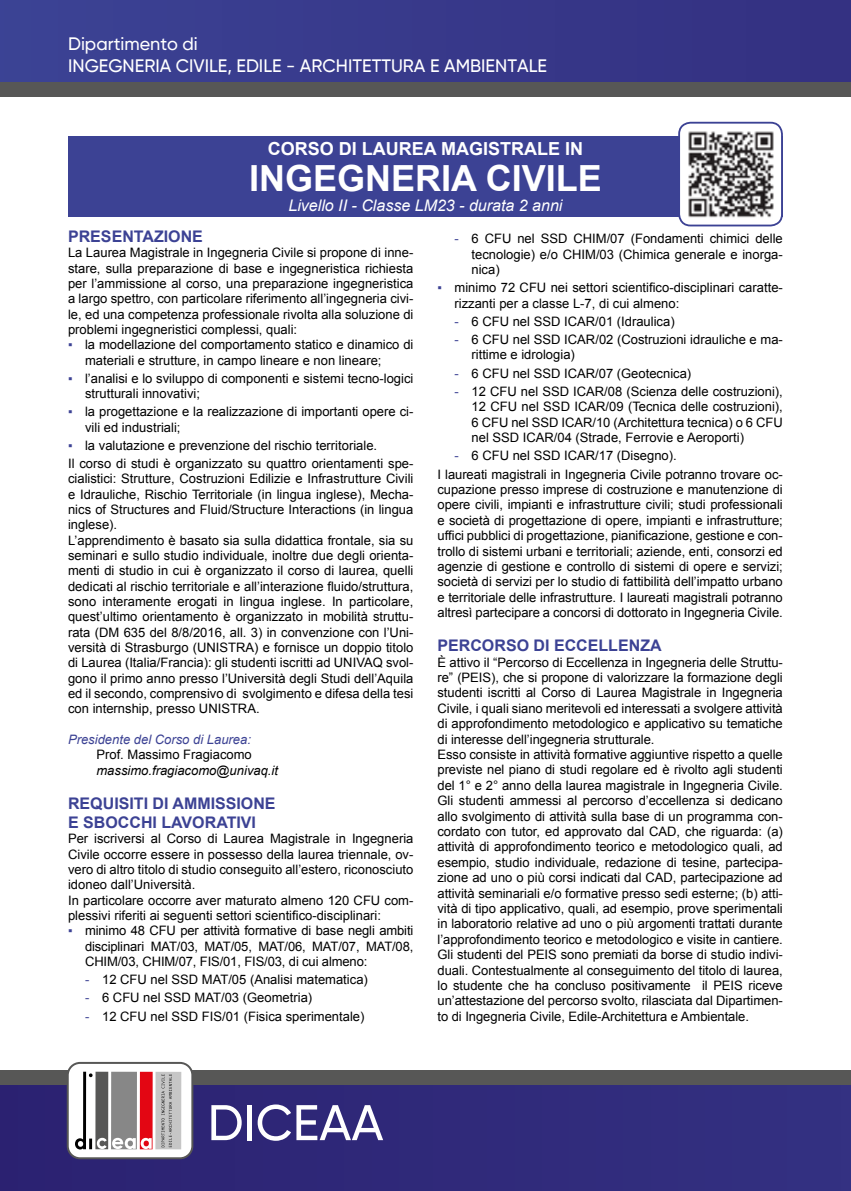
<style>
.page{position:relative;width:851px;height:1191px;background:#fff}
.page>*{position:absolute;margin:0;border:0;box-sizing:border-box;transform-origin:0 0}
.t1{font:500 50px "Gilroy";color:#fff}
.t2{font:700 36px "Arial";color:#fff}
.t3{font:500 18px/21.6px "Gilroy";color:#fff}
.t4{font:700 18px "Arial";color:#fff}
.t5{font:700 16px/19.6px "Arial";color:#3c4294}
.t6{font:italic 16px "Arial";color:#fff}
.t7{font:13px/15.4px "Arial";color:#000}
.t8{font:italic 13px "Arial";color:#000}
.t9{font:italic 13px "Arial";color:#3c4294}
.s1{color:#3c4294}
</style>
<div class="page">
<div style="left:0;top:1070px;width:850px;height:121px;background:#302a7a"></div>
<div style="left:0;top:1070px;width:850px;height:14px;background:#575756"></div>
<div style="left:0;top:0;width:850px;height:96px;background:#38398a"></div>
<div style="left:0;top:82px;width:850px;height:14px;background:#575756"></div>
<svg style="left:67px;top:1062px;width:126px;height:97px;background:#c1b1b2"></svg>
<div style="left:68px;top:136px;width:714px;height:25px;background:#3c4294"></div>
<div style="left:68px;top:159px;width:714px;height:43px;background:#3c4294"></div>
<div style="left:68px;top:193px;width:714px;height:24px;background:#3c4294"></div>
<img style="left:681px;top:124px;width:100px;height:101px">
<div style="left:678px;top:122px;width:104px;height:104px;border:2px solid #3c4294;border-radius:11px"></div>
<h3 class="t3" style="left:68px;top:33px;width:480px">Dipartimento di<br>INGEGNERIA CIVILE, EDILE - ARCHITETTURA E AMBIENTALE</h3>
<h3 class="t4" style="left:268px;top:137px;width:317px">CORSO DI LAUREA MAGISTRALE IN</h3>
<h2 class="t2" style="left:249px;top:155px;width:354px">INGEGNERIA CIVILE</h2>
<p class="t6" style="left:288px;top:195px;width:275px">Livello II - Classe LM23 - durata 2 anni</p>
<p class="t5" style="left:68px;top:227px;width:136px">PRESENTAZIONE</p>
<p class="t7" style="left:68px;top:245px;width:347px;text-align:justify">La Laurea Magistrale in Ingegneria Civile si propone di inne&shy;stare, sulla preparazione di base e ingegneristica richiesta per l’ammissione al corso, una preparazione ingegneristica a largo spettro, con particolare riferimento all’ingegneria civi&shy;le, ed una competenza professionale rivolta alla soluzione di problemi ingegneristici complessi, quali:</p>
<p class="t7" style="left:85px;top:337px;width:330px;text-indent:-17px"><span class="s1">▪</span> la modellazione del comportamento statico e dinamico di materiali e strutture, in campo lineare e non lineare;</p>
<p class="t7" style="left:85px;top:371px;width:330px;text-indent:-17px"><span class="s1">▪</span> l’analisi e lo sviluppo di componenti e sistemi tecno-logici strutturali innovativi;</p>
<p class="t7" style="left:85px;top:404px;width:330px;text-indent:-17px"><span class="s1">▪</span> la progettazione e la realizzazione di importanti opere ci&shy;vili ed industriali;</p>
<p class="t7" style="left:68px;top:436px;width:347px;line-height:18.2px"><span class="s1">▪</span> la valutazione e prevenzione del rischio territoriale.<br>Il corso di studi è organizzato su quattro orientamenti spe-</p>
<p class="t7" style="left:68px;top:471px;width:347px">cialistici: Strutture, Costruzioni Edilizie e Infrastrutture Civili e Idrauliche, Rischio Territoriale (in lingua inglese), Mecha&shy;nics of Structures and Fluid/Structure Interactions (in lingua inglese).<br>L’apprendimento è basato sia sulla didattica frontale, sia su seminari e sullo studio individuale, inoltre due degli orienta&shy;menti di studio in cui è organizzato il corso di laurea, quelli dedicati al rischio territoriale e all’interazione fluido/struttura, sono interamente erogati in lingua inglese. In particolare, quest’ultimo orientamento è organizzato in mobilità struttu&shy;rata (DM 635 del 8/8/2016, all. 3) in convenzione con l’Uni&shy;versità di Strasburgo (UNISTRA) e fornisce un doppio titolo di Laurea (Italia/Francia): gli studenti iscritti ad UNIVAQ svol&shy;gono il primo anno presso l’Università degli Studi dell’Aquila ed il secondo, comprensivo di svolgimento e difesa della tesi con internship, presso UNISTRA.</p>
<p class="t9" style="left:68px;top:731px;width:184px">Presidente del Corso di Laurea:</p>
<p class="t7" style="left:96px;top:747px;width:157px">Prof. Massimo Fragiacomo</p>
<p class="t8" style="left:96px;top:761px;width:183px">massimo.fragiacomo@univaq.it</p>
<p class="t5" style="left:68px;top:793px;width:209px">REQUISITI DI AMMISSIONE<br>E SBOCCHI LAVORATIVI</p>
<p class="t7" style="left:68px;top:831px;width:347px">Per iscriversi al Corso di Laurea Magistrale in Ingegneria Civile occorre essere in possesso della laurea triennale, ov&shy;vero di altro titolo di studio conseguito all’estero, riconosciuto idoneo dall’Università.<br>In particolare occorre aver maturato almeno 120 CFU com&shy;plessivi riferiti ai seguenti settori scientifico-disciplinari:</p>
<p class="t7" style="left:85px;top:923px;width:330px;text-align:justify;text-indent:-17px"><span class="s1">▪</span> minimo 48 CFU per attività formative di base negli ambiti disciplinari MAT/03, MAT/05, MAT/06, MAT/07, MAT/08, CHIM/03, CHIM/07, FIS/01, FIS/03, di cui almeno:</p>
<p class="t7" style="left:85px;top:972px;width:284px"><span class="s1">-</span> 12 CFU nel SSD MAT/05 (Analisi matematica)</p>
<p class="t7" style="left:85px;top:990px;width:228px"><span class="s1">-</span> 6 CFU nel SSD MAT/03 (Geometria)</p>
<p class="t7" style="left:85px;top:1008px;width:281px"><span class="s1">-</span> 12 CFU nel SSD FIS/01 (Fisica sperimentale)</p>
<p class="t7" style="left:471px;top:231px;width:313px;text-align:justify;text-indent:-17px"><span class="s1">-</span> 6 CFU nel SSD CHIM/07 (Fondamenti chimici delle tecnologie) e/o CHIM/03 (Chimica generale e inorga&shy;nica)</p>
<p class="t7" style="left:454px;top:280px;width:330px;text-indent:-17px"><span class="s1">▪</span> minimo 72 CFU nei settori scientifico-disciplinari caratte&shy;rizzanti per a classe L-7, di cui almeno:</p>
<p class="t7" style="left:454px;top:314px;width:221px"><span class="s1">-</span> 6 CFU nel SSD ICAR/01 (Idraulica)</p>
<p class="t7" style="left:471px;top:332px;width:313px;text-indent:-17px"><span class="s1">-</span> 6 CFU nel SSD ICAR/02 (Costruzioni idrauliche e ma&shy;rittime e idrologia)</p>
<p class="t7" style="left:454px;top:365px;width:238px"><span class="s1">-</span> 6 CFU nel SSD ICAR/07 (Geotecnica)</p>
<p class="t7" style="left:471px;top:384px;width:313px;text-align:justify;text-indent:-17px"><span class="s1">-</span> 12 CFU nel SSD ICAR/08 (Scienza delle costruzioni), 12 CFU nel SSD ICAR/09 (Tecnica delle costruzioni), 6 CFU nel SSD ICAR/10 (Architettura tecnica) o 6 CFU nel SSD ICAR/04 (Strade, Ferrovie e Aeroporti)</p>
<p class="t7" style="left:437px;top:447px;width:347px;line-height:18.2px;text-indent:17px"><span class="s1">-</span> 6 CFU nel SSD ICAR/17 (Disegno).<br>I laureati magistrali in Ingegneria Civile potranno trovare oc-</p>
<p class="t7" style="left:437px;top:482px;width:347px;text-align:justify">cupazione presso imprese di costruzione e manutenzione di opere civili, impianti e infrastrutture civili; studi professionali e società di progettazione di opere, impianti e infrastrutture; uffici pubblici di progettazione, pianificazione, gestione e con&shy;trollo di sistemi urbani e territoriali; aziende, enti, consorzi ed agenzie di gestione e controllo di sistemi di opere e servizi; società di servizi per lo studio di fattibilità dell’impatto urbano e territoriale delle infrastrutture. I laureati magistrali potranno altresì partecipare a concorsi di dottorato in Ingegneria Civile.</p>
<p class="t5" style="left:437px;top:636px;width:226px">PERCORSO DI ECCELLENZA</p>
<p class="t7" style="left:437px;top:654px;width:347px">È attivo il “Percorso di Eccellenza in Ingegneria delle Struttu&shy;re” (PEIS), che si propone di valorizzare la formazione degli studenti iscritti al Corso di Laurea Magistrale in Ingegneria Civile, i quali siano meritevoli ed interessati a svolgere attività di approfondimento metodologico e applicativo su tematiche di interesse dell’ingegneria strutturale.<br>Esso consiste in attività formative aggiuntive rispetto a quelle previste nel piano di studi regolare ed è rivolto agli studenti del 1° e 2° anno della laurea magistrale in Ingegneria Civile.<br>Gli studenti ammessi al percorso d’eccellenza si dedicano allo svolgimento di attività sulla base di un programma con&shy;cordato con tutor, ed approvato dal CAD, che riguarda: (a) attività di approfondimento teorico e metodologico quali, ad esempio, studio individuale, redazione di tesine, partecipa&shy;zione ad uno o più corsi indicati dal CAD, partecipazione ad attività seminariali e/o formative presso sedi esterne; (b) atti&shy;vità di tipo applicativo, quali, ad esempio, prove sperimentali in laboratorio relative ad uno o più argomenti trattati durante l’approfondimento teorico e metodologico e visite in cantiere.<br>Gli studenti del PEIS sono premiati da borse di studio indivi&shy;duali. Contestualmente al conseguimento del titolo di laurea, lo studente che ha concluso positivamente il PEIS riceve un’attestazione del percorso svolto, rilasciata dal Dipartimen&shy;to di Ingegneria Civile, Edile-Architettura e Ambientale.</p>
<h1 class="t1" style="left:208px;top:1091px;width:177px">DICEAA</h1>
</div>
